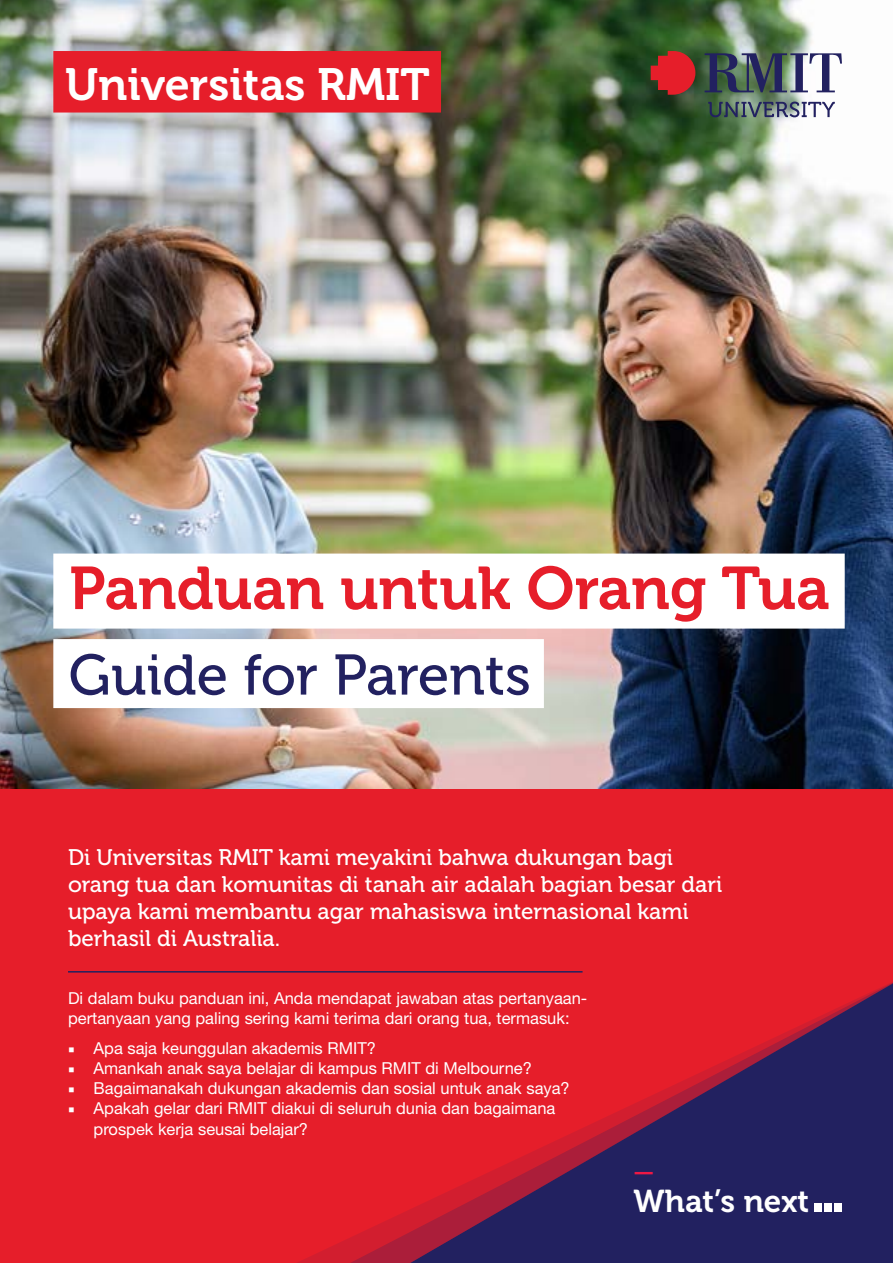
<style>
.page{position:relative;width:893px;height:1263px;background:#fff}
.page>*{position:absolute;margin:0;border:0;box-sizing:border-box;transform-origin:0 0}
.t1{font:60px "Museo 700";color:#e61e2a}
.t2{font:57px "Museo 500";color:#222160}
.t3{font:45px "Museo 700";color:#fff}
.t4{font:31.5px "Museo 700";color:#fff}
.t5{font:24px "Museo 700";color:#ed1844}
.t6{font:22.5px/27px "Museo 500";color:#fff}
.t7{font:16.5px/19.8px "Helvetica Neue LT Pro";color:#fff}
.s1{font-family:"Minion Pro"}
.s2{font-size:64.5px}
</style>
<div class="page">
<div style="left:0;top:789px;width:893px;height:474px;background:#e61e2a"></div>
<img style="left:0;top:0;width:893px;height:789px">
<svg style="left:251px;top:972px;width:642px;height:291px"></svg>
<div style="left:53px;top:554px;width:792px;height:75px;background:#fff"></div>
<div style="left:53px;top:639px;width:491px;height:69px;background:#fff"></div>
<svg style="left:651px;top:51px;width:44px;height:44px;background:#b42928"></svg>
<svg style="left:705px;top:53px;width:137px;height:39px"></svg>
<svg style="left:708px;top:102px;width:127px;height:15px"></svg>
<div style="left:53px;top:51px;width:388px;height:62px;background:#e61e2a"></div>
<hr style="left:68px;top:971px;width:515px;height:1px;background:#222160">
<h3 class="t3" style="left:65px;top:59px;width:366px">Universitas RMIT</h3>
<h1 class="t1" style="left:69px;top:555px;width:762px">Panduan untuk Orang Tua</h1>
<h2 class="t2" style="left:69px;top:644px;width:464px">Guide for Parents</h2>
<h3 class="t6" style="left:68px;top:844px;width:656px">Di Universitas RMIT kami meyakini bahwa dukungan bagi orang tua dan komunitas di tanah air adalah bagian besar dari upaya kami membantu agar mahasiswa internasional kami berhasil di Australia.</h3>
<p class="t7" style="left:68px;top:988px;width:521px">Di dalam buku panduan ini, Anda mendapat jawaban atas pertanyaan&shy;pertanyaan yang paling sering kami terima dari orang tua, termasuk:</p>
<p class="t7" style="left:68px;top:1038px;width:309px"><span class="s1">■</span> Apa saja keunggulan akademis RMIT?</p>
<p class="t7" style="left:68px;top:1058px;width:465px"><span class="s1">■</span> Amankah anak saya belajar di kampus RMIT di Melbourne?</p>
<p class="t7" style="left:68px;top:1078px;width:503px"><span class="s1">■</span> Bagaimanakah dukungan akademis dan sosial untuk anak saya?</p>
<p class="t7" style="left:94px;top:1096px;width:463px;line-height:21.6px;text-indent:-26px"><span class="s1">■</span> Apakah gelar dari RMIT diakui di seluruh dunia dan bagaimana prospek kerja seusai belajar?</p>
<h3 class="t5" style="left:634px;top:1159px;width:22px">—</h3>
<h3 class="t4" style="left:634px;top:1183px;width:214px">What’s next<span class="s2">...</span></h3>
</div>
